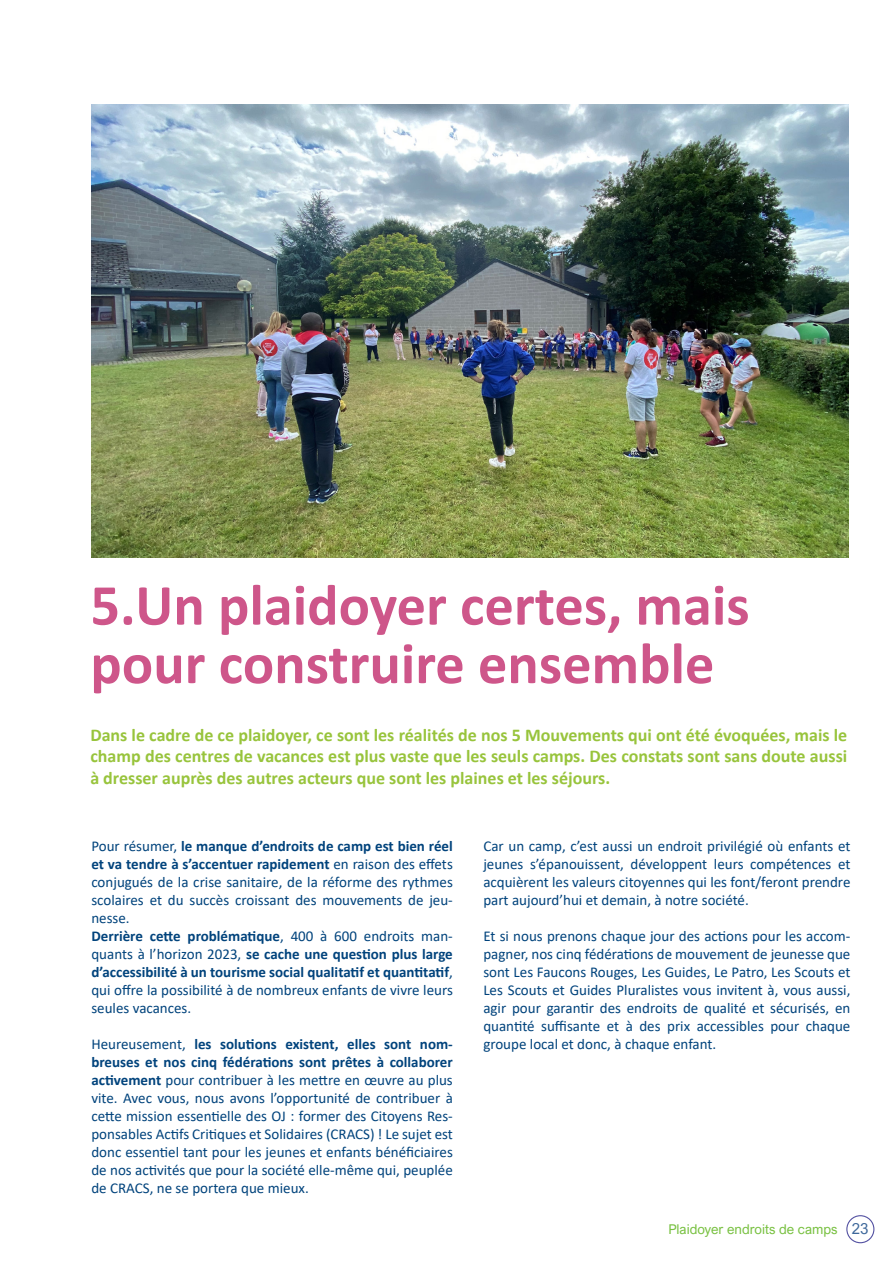
<style>
.page{position:relative;width:893px;height:1263px;background:#fff}
.page>*{position:absolute;margin:0;border:0;box-sizing:border-box;transform-origin:0 0}
.t1{font:700 58.5px/58.5px "Calibri";color:#ce568a}
.t2{font:700 18px/21.6px "Calibri";color:#98c43c;text-align:justify}
.t3{font:15px/18px "Calibri";color:#01437c;text-align:justify}
.t4{font:700 15px/18px "Calibri";color:#01437c;text-align:justify}
.t5{font:15px "Arial Nova";color:#3e689b}
.t6{font:13.5px "Arial Nova";color:#79c142}
.s1{font-weight:700}
.s2{font-weight:400}
</style>
<div class="page">
<div style="left:846px;top:1215px;width:28px;height:28px;border:1px solid #5452a2;border-radius:50%"></div>
<img style="left:91px;top:104px;width:757px;height:453px">
<p class="t1" style="left:90px;top:575px;width:661px">5.Un plaidoyer certes, mais pour construire ensemble</p>
<p class="t2" style="left:90px;top:724px;width:758px">Dans le cadre de ce plaidoyer, ce sont les réalités de nos 5 Mouvements qui ont été évoquées, mais le champ des centres de vacances est plus vaste que les seuls camps. Des constats sont sans doute aussi à dresser auprès des autres acteurs que sont les plaines et les séjours.</p>
<p class="t3" style="left:91px;top:837px;width:363px">Pour résumer, <span class="s1">le manque d’endroits de camp est bien réel et va tendre à s’accentuer rapidement</span> en raison des effets conjugués de la crise sanitaire, de la réforme des rythmes scolaires et du succès croissant des mouvements de jeu&shy;nesse.</p>
<p class="t4" style="left:91px;top:927px;width:363px">Derrière cette problématique<span class="s2">, 400 à 600 endroits man&shy;quants à l’horizon 2023,</span> se cache une question plus large d’accessibilité à un tourisme social qualitatif et quantitatif<span class="s2">, qui offre la possibilité à de nombreux enfants de vivre leurs seules vacances.</span></p>
<p class="t3" style="left:91px;top:1035px;width:363px">Heureusement, <span class="s1">les solutions existent, elles sont nom&shy;breuses et nos cinq fédérations sont prêtes à collaborer activement</span> pour contribuer à les mettre en œuvre au plus vite. Avec vous, nous avons l’opportunité de contribuer à cette mission essentielle des OJ : former des Citoyens Res&shy;ponsables Actifs Critiques et Solidaires (CRACS) ! Le sujet est donc essentiel tant pour les jeunes et enfants bénéficiaires de nos activités que pour la société elle-même qui, peuplée de CRACS, ne se portera que mieux.</p>
<p class="t3" style="left:483px;top:837px;width:369px">Car un camp, c’est aussi un endroit privilégié où enfants et jeunes s’épanouissent, développent leurs compétences et acquièrent les valeurs citoyennes qui les font/feront prendre part aujourd’hui et demain, à notre société.</p>
<p class="t3" style="left:483px;top:927px;width:369px">Et si nous prenons chaque jour des actions pour les accom&shy;pagner, nos cinq fédérations de mouvement de jeunesse que sont Les Faucons Rouges, Les Guides, Le Patro, Les Scouts et Les Scouts et Guides Pluralistes vous invitent à, vous aussi, agir pour garantir des endroits de qualité et sécurisés, en quantité suffisante et à des prix accessibles pour chaque groupe local et donc, à chaque enfant.</p>
<p class="t6" style="left:668px;top:1222px;width:171px">Plaidoyer endroits de camps</p>
<p class="t5" style="left:852px;top:1220px;width:18px">23</p>
</div>
